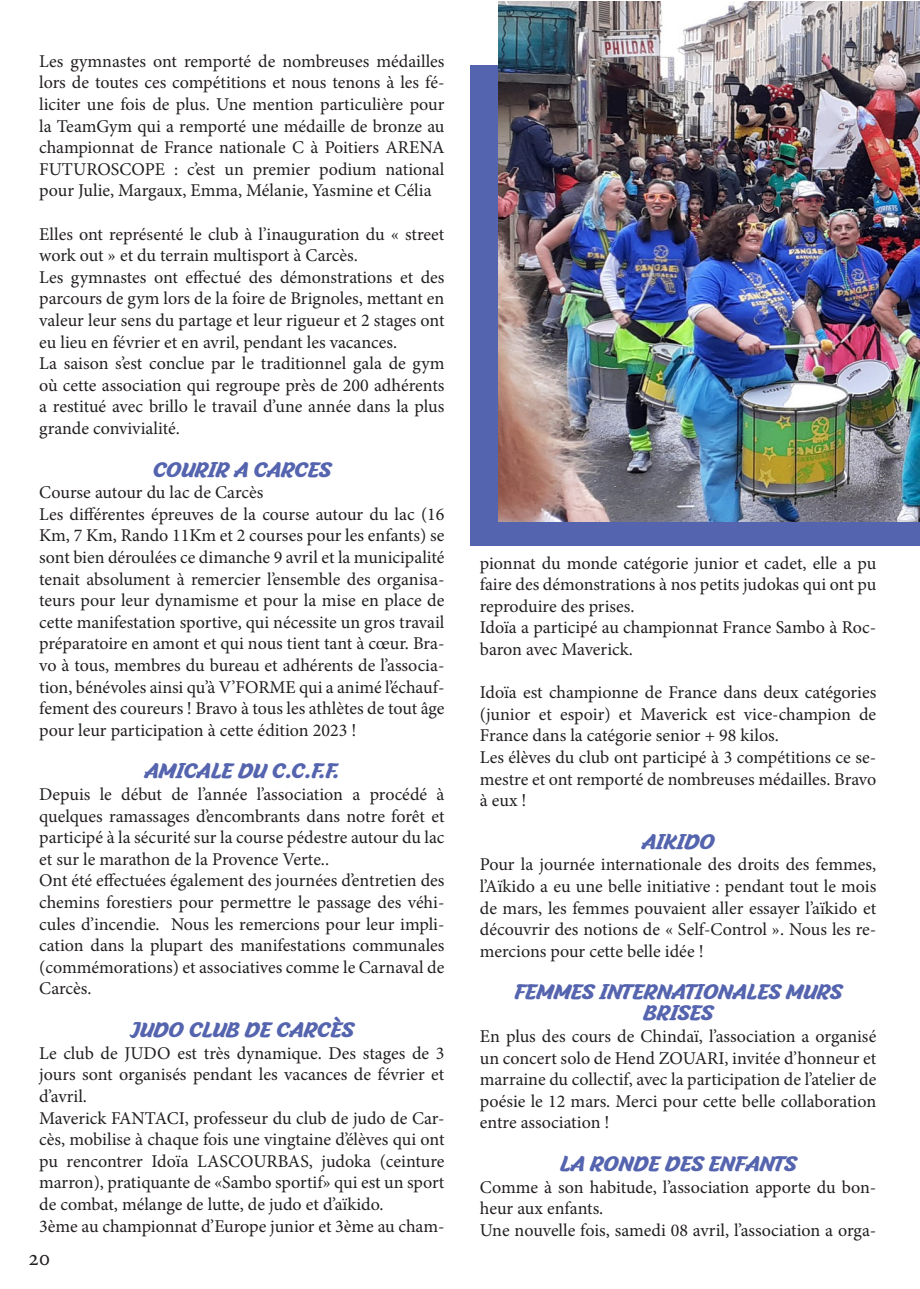
<style>
.page{position:relative;width:920px;height:1289px;background:#fff}
.page>*{position:absolute;margin:0;border:0;box-sizing:border-box;transform-origin:0 0}
.t1{font:22.5px "Minion Pro";color:#231f20}
.t2{font:21px/21px "Malvie";color:#5564ae;text-align:center}
.t3{font:18px/21.6px "Minion Pro";color:#231f20;text-align:justify}
</style>
<div class="page">
<div style="left:470px;top:65px;width:449px;height:480px;background:#5564ae"></div>
<img style="left:499px;top:1px;width:420px;height:520px">
<p class="t3" style="left:39px;top:50px;width:407px">Les gymnastes ont remporté de nombreuses médailles lors de toutes ces compétitions et nous tenons à les fé&shy;liciter une fois de plus. Une mention particulière pour la TeamGym qui a remporté une médaille de bronze au championnat de France nationale C à Poitiers ARENA FUTUROSCOPE : c’est un premier podium national pour Julie, Margaux, Emma, Mélanie, Yasmine et Célia</p>
<p class="t3" style="left:39px;top:223px;width:406px">Elles ont représenté le club à l’inauguration du « street work out » et du terrain multisport à Carcès.</p>
<p class="t3" style="left:39px;top:266px;width:407px">Les gymnastes ont effectué des démonstrations et des parcours de gym lors de la foire de Brignoles, mettant en valeur leur sens du partage et leur rigueur et 2 stages ont eu lieu en février et en avril, pendant les vacances.</p>
<p class="t3" style="left:39px;top:353px;width:407px">La saison s’est conclue par le traditionnel gala de gym où cette association qui regroupe près de 200 adhérents a restitué avec brillo le travail d’une année dans la plus grande convivialité.</p>
<p class="t2" style="left:153px;top:458px;width:179px">COURIR A CARCES</p>
<p class="t3" style="left:39px;top:482px;width:225px">Course autour du lac de Carcès</p>
<p class="t3" style="left:39px;top:503px;width:407px">Les différentes épreuves de la course autour du lac (16<br>Km, 7 Km, Rando 11Km et 2 courses pour les enfants) se sont bien déroulées ce dimanche 9 avril et la municipalité tenait absolument à remercier l’ensemble des organisa&shy;teurs pour leur dynamisme et pour la mise en place de cette manifestation sportive, qui nécessite un gros travail préparatoire en amont et qui nous tient tant à cœur. Bra&shy;vo à tous, membres du bureau et adhérents de l’associa&shy;tion, bénévoles ainsi qu’à V’FORME qui a animé l’échauf&shy;fement des coureurs ! Bravo à tous les athlètes de tout âge pour leur participation à cette édition 2023 !</p>
<p class="t2" style="left:144px;top:760px;width:196px">AMICALE DU C.C.F.F.</p>
<p class="t3" style="left:39px;top:783px;width:407px">Depuis le début de l’année l’association a procédé à quelques ramassages d’encombrants dans notre forêt et participé à la sécurité sur la course pédestre autour du lac et sur le marathon de la Provence Verte..</p>
<p class="t3" style="left:39px;top:870px;width:406px">Ont été effectuées également des journées d’entretien des chemins forestiers pour permettre le passage des véhi&shy;cules d’incendie. Nous les remercions pour leur impli&shy;cation dans la plupart des manifestations communales (commémorations) et associatives comme le Carnaval de Carcès.</p>
<p class="t2" style="left:130px;top:1018px;width:225px">JUDO CLUB DE CARCÈS</p>
<p class="t3" style="left:39px;top:1042px;width:407px">Le club de JUDO est très dynamique. Des stages de 3 jours sont organisés pendant les vacances de février et d’avril.</p>
<p class="t3" style="left:39px;top:1107px;width:407px">Maverick FANTACI, professeur du club de judo de Car&shy;cès, mobilise à chaque fois une vingtaine d’élèves qui ont pu rencontrer Idoïa LASCOURBAS, judoka (ceinture marron), pratiquante de «Sambo sportif» qui est un sport de combat, mélange de lutte, de judo et d’aïkido.</p>
<p class="t3" style="left:39px;top:1215px;width:406px">3ème au championnat d’Europe junior et 3ème au cham-</p>
<p class="t1" style="left:28px;top:1243px;width:23px">20</p>
<p class="t3" style="left:479px;top:552px;width:398px">pionnat du monde catégorie junior et cadet, elle a pu faire des démonstrations à nos petits judokas qui ont pu reproduire des prises.</p>
<p class="t3" style="left:479px;top:617px;width:398px">Idoïa a participé au championnat France Sambo à Roc&shy;baron avec Maverick.</p>
<p class="t3" style="left:479px;top:682px;width:398px">Idoïa est championne de France dans deux catégories (junior et espoir) et Maverick est vice-champion de France dans la catégorie senior + 98 kilos.</p>
<p class="t3" style="left:479px;top:746px;width:398px">Les élèves du club ont participé à 3 compétitions ce se&shy;mestre et ont remporté de nombreuses médailles. Bravo à eux !</p>
<p class="t2" style="left:641px;top:830px;width:74px">AIKIDO</p>
<p class="t3" style="left:479px;top:854px;width:398px">Pour la journée internationale des droits des femmes, l’Aïkido a eu une belle initiative : pendant tout le mois de mars, les femmes pouvaient aller essayer l’aïkido et découvrir des notions de « Self-Control ». Nous les re&shy;mercions pour cette belle idée !</p>
<p class="t2" style="left:514px;top:981px;width:329px">FEMMES INTERNATIONALES MURS<br>BRISES</p>
<p class="t3" style="left:479px;top:1025px;width:398px">En plus des cours de Chindaï, l’association a organisé un concert solo de Hend ZOUARI, invitée d’honneur et marraine du collectif, avec la participation de l’atelier de poésie le 12 mars. Merci pour cette belle collaboration entre association !</p>
<p class="t2" style="left:559px;top:1152px;width:238px">LA RONDE DES ENFANTS</p>
<p class="t3" style="left:479px;top:1176px;width:398px">Comme à son habitude, l’association apporte du bon&shy;heur aux enfants.</p>
<p class="t3" style="left:479px;top:1219px;width:398px">Une nouvelle fois, samedi 08 avril, l’association a orga-</p>
</div>
